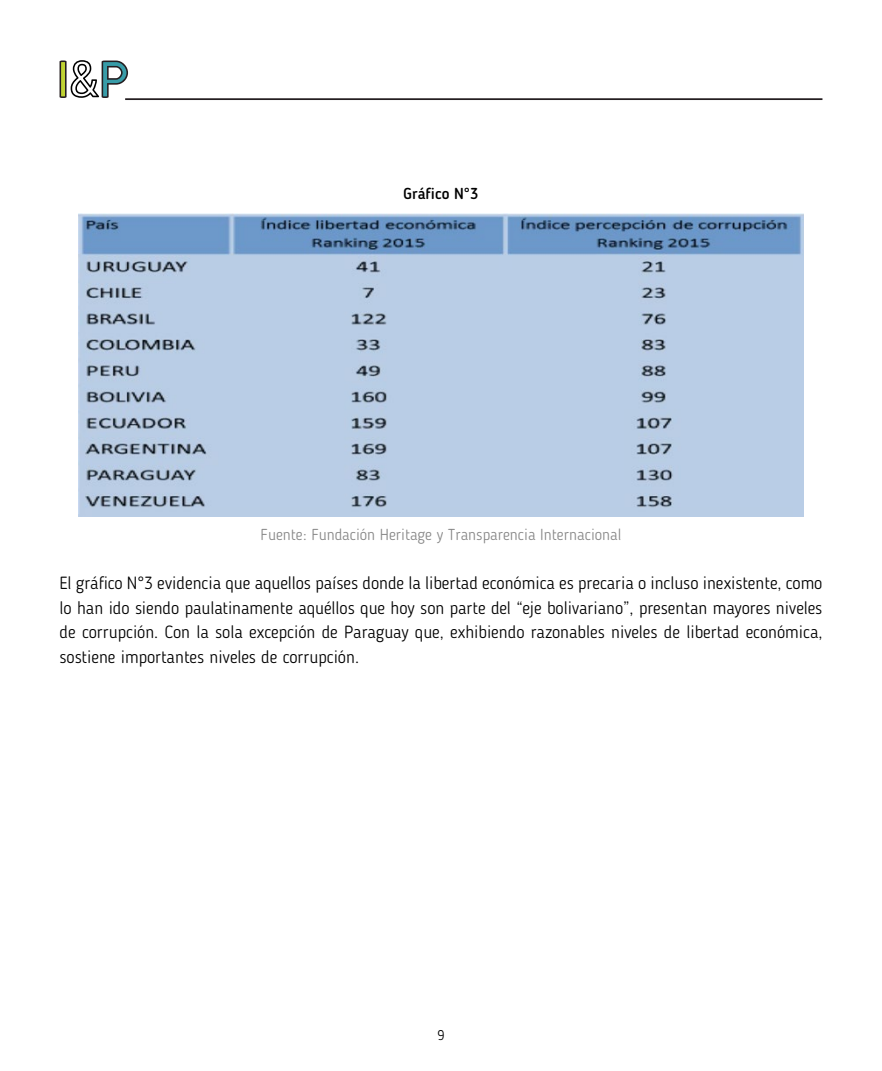
<style>
.page{position:relative;width:882px;height:1071px;background:#fff}
.page>*{position:absolute;margin:0;border:0;box-sizing:border-box;transform-origin:0 0}
.t1{font:300 17.5px/24.5px "Blogger Sans";color:#000;text-align:justify}
.t2{font:300 15.75px "Blogger Sans";color:#878787}
.t3{font:500 15.75px "Blogger Sans";color:#000}
.t4{font:300 14px "Blogger Sans";color:#000}
</style>
<div class="page">
<hr style="left:125px;top:98px;width:697px;height:2px;background:#241e21">
<svg style="left:60px;top:60px;width:68px;height:38px"></svg>
<img style="left:79px;top:213px;width:724px;height:304px">
<p class="t3" style="left:404px;top:184px;width:76px">Gráfico N°3</p>
<p class="t2" style="left:261px;top:525px;width:362px">Fuente: Fundación Heritage y Transparencia Internacional</p>
<p class="t1" style="left:60px;top:571px;width:764px">El gráfico N°3 evidencia que aquellos países donde la libertad económica es precaria o incluso inexistente, como lo han ido siendo paulatinamente aquéllos que hoy son parte del “eje bolivariano”, presentan mayores niveles de corrupción. Con la sola excepción de Paraguay que, exhibiendo razonables niveles de libertad económica, sostiene importantes niveles de corrupción.</p>
<p class="t4" style="left:438px;top:1027px;width:8px">9</p>
</div>
